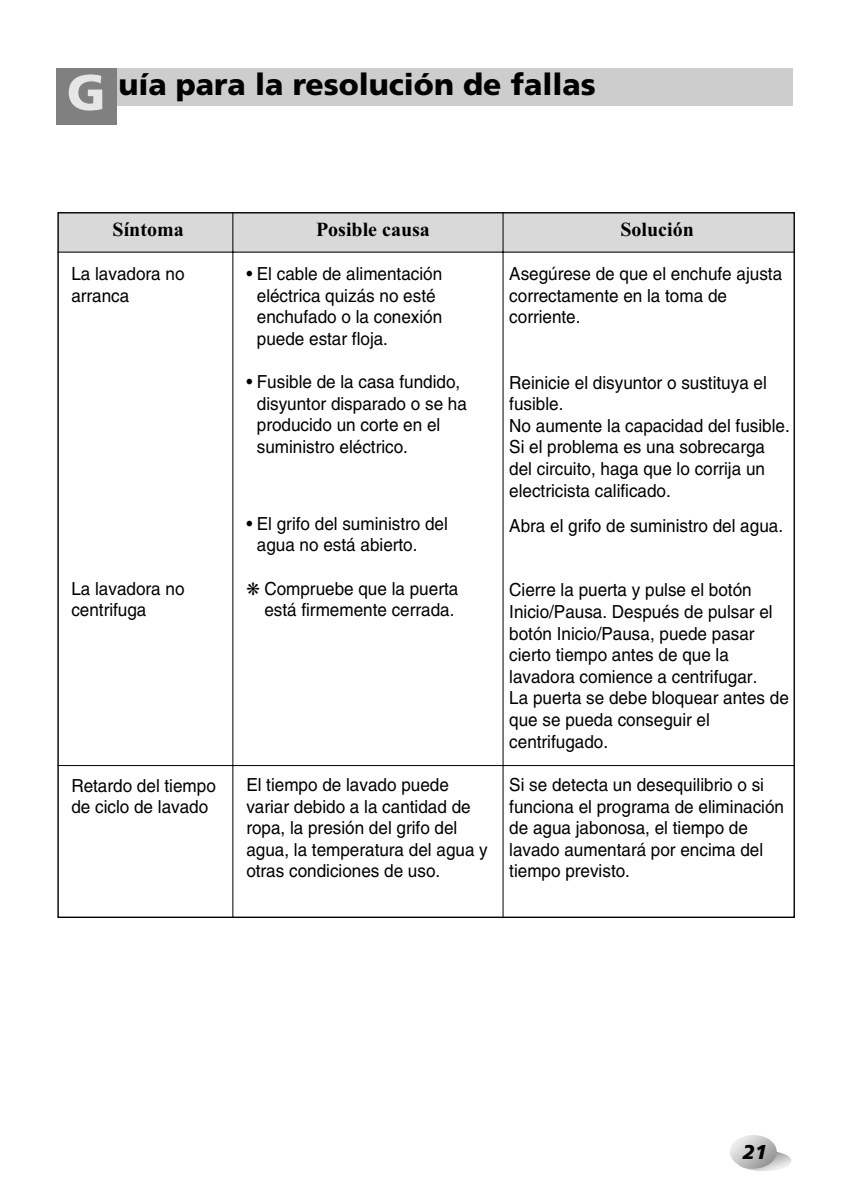
<style>
.page{position:relative;width:851px;height:1191px;background:#fff}
.page>*{position:absolute;margin:0;border:0;box-sizing:border-box;transform-origin:0 0}
.t1{font:900 30px "Frutiger";color:#000}
.t2{font:700 20px "Times New Roman";color:#000}
.t3{font:italic 900 20px "Frutiger";color:#000}
.t4{font:18px/21.6px "Helvetica";color:#000;scale:.95 1}
.s1{font-size:50px;color:#e6e6e6}
</style>
<div class="page">
<div style="left:56px;top:68px;width:736px;height:37px;background:#cdcdcd"></div>
<div style="left:56px;top:68px;width:60px;height:57px;background:#808080"></div>
<div style="left:59px;top:213px;width:735px;height:39px;background:#d9d9d9"></div>
<hr style="left:57px;top:252px;width:737px;height:1px;background:#000">
<hr style="left:57px;top:765px;width:737px;height:1px;background:#000">
<hr style="left:232px;top:212px;width:1px;height:705px;background:#000">
<hr style="left:502px;top:212px;width:1px;height:706px;background:#000">
<svg style="left:736px;top:1150px;width:55px;height:21px"></svg>
<svg style="left:729px;top:1135px;width:47px;height:33px"></svg>
<h1 class="t1" style="left:67px;top:72px;width:530px"><span class="s1">G</span> uía para la resolución de fallas</h1>
<p class="t2" style="left:113px;top:223px;width:73px">Síntoma</p>
<p class="t2" style="left:316px;top:223px;width:115px">Posible causa</p>
<p class="t2" style="left:620px;top:223px;width:75px">Solución</p>
<p class="t4" style="left:71px;top:265px;width:121px">La lavadora no arranca</p>
<p class="t4" style="left:257px;top:265px;width:197px;text-indent:-10px">• El cable de alimentación eléctrica quizás no esté enchufado o la conexión puede estar floja.</p>
<p class="t4" style="left:257px;top:373px;width:223px;text-indent:-10px">• Fusible de la casa fundido, disyuntor disparado o se ha producido un corte en el suministro eléctrico.</p>
<p class="t4" style="left:509px;top:265px;width:289px">Asegúrese de que el enchufe ajusta correctamente en la toma de corriente.</p>
<p class="t4" style="left:509px;top:373px;width:297px">Reinicie el disyuntor o sustituya el fusible.<br>No aumente la capacidad del fusible.<br>Si el problema es una sobrecarga del circuito, haga que lo corrija un electricista calificado.</p>
<p class="t4" style="left:509px;top:516px;width:290px">Abra el grifo de suministro del agua.</p>
<p class="t4" style="left:257px;top:514px;width:203px;text-indent:-10px">• El grifo del suministro del agua no está abierto.</p>
<p class="t4" style="left:246px;top:579px;width:224px;text-align:right">❋ Compruebe que la puerta está firmemente cerrada.</p>
<p class="t4" style="left:71px;top:579px;width:121px">La lavadora no centrifuga</p>
<p class="t4" style="left:509px;top:581px;width:296px">Cierre la puerta y pulse el botón<br>Inicio/Pausa. Después de pulsar el botón Inicio/Pausa, puede pasar cierto tiempo antes de que la lavadora comience a centrifugar.<br>La puerta se debe bloquear antes de que se pueda conseguir el centrifugado.</p>
<p class="t4" style="left:509px;top:775px;width:291px">Si se detecta un desequilibrio o si funciona el programa de eliminación de agua jabonosa, el tiempo de lavado aumentará por encima del tiempo previsto.</p>
<p class="t4" style="left:246px;top:775px;width:256px">El tiempo de lavado puede variar debido a la cantidad de ropa, la presión del grifo del agua, la temperatura del agua y otras condiciones de uso.</p>
<p class="t4" style="left:71px;top:776px;width:154px">Retardo del tiempo de ciclo de lavado</p>
<p class="t3" style="left:742px;top:1144px;width:26px">21</p>
</div>
